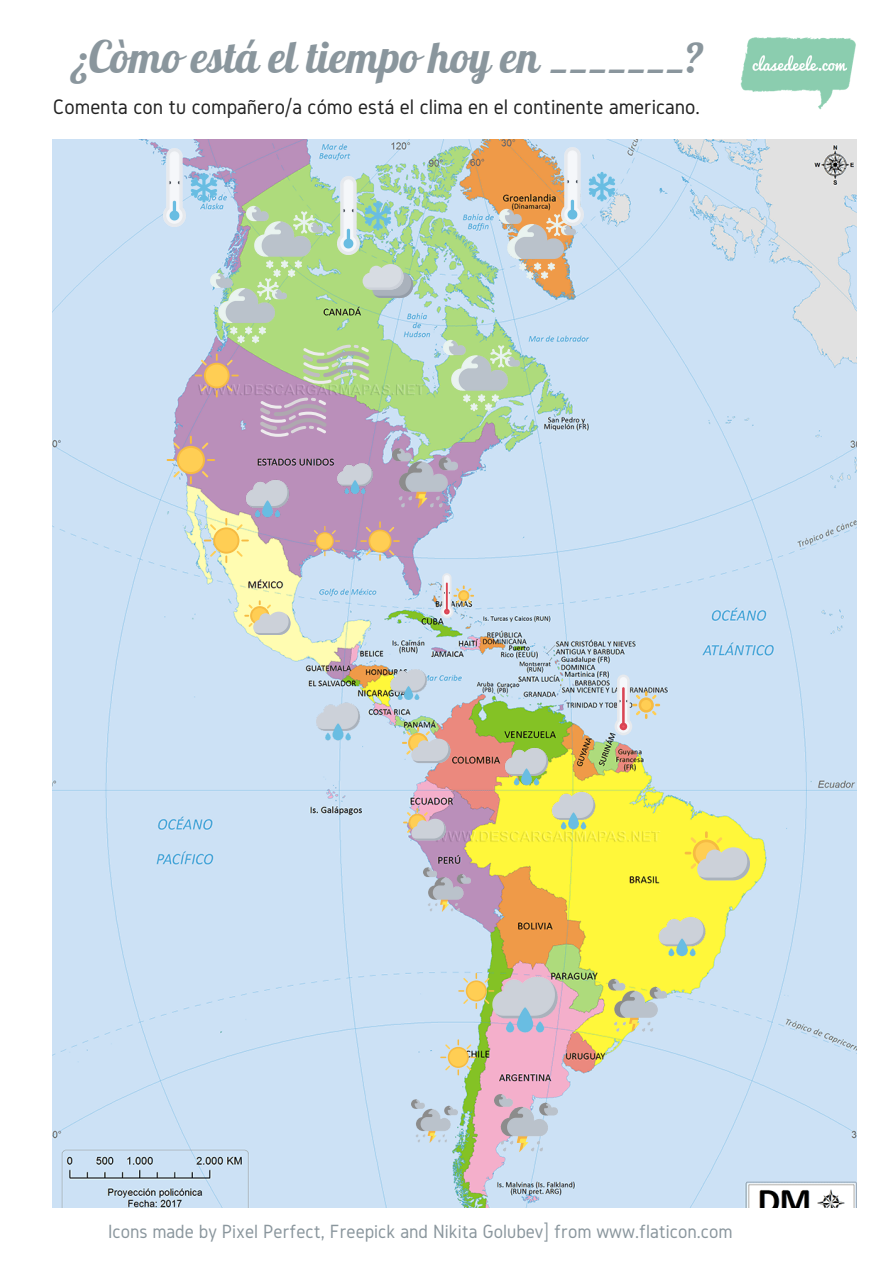
<style>
.page{position:relative;width:893px;height:1263px;background:#fff}
.page>*{position:absolute;margin:0;border:0;box-sizing:border-box;transform-origin:0 0}
.t1{font:43.65px "Galada";color:#8a969d}
.t2{font:21.9px "Gidole";color:#222}
.t3{font:19.8px "Gidole";color:#8a969d}
</style>
<div class="page">
<img style="left:740px;top:37px;width:116px;height:73px">
<img style="left:53px;top:140px;width:804px;height:1067px">
<img style="left:329px;top:461px;width:53px;height:36px">
<img style="left:235px;top:476px;width:65px;height:44px">
<img style="left:382px;top:667px;width:54px;height:36px">
<img style="left:305px;top:699px;width:65px;height:44px">
<img style="left:542px;top:788px;width:64px;height:44px">
<img style="left:476px;top:972px;width:97px;height:65px">
<img style="left:647px;top:913px;width:69px;height:46px">
<svg style="left:195px;top:354px;width:44px;height:43px;background:#cfa69a"></svg>
<svg style="left:204px;top:518px;width:45px;height:45px;background:#f1e59c"></svg>
<svg style="left:310px;top:526px;width:30px;height:30px"></svg>
<svg style="left:360px;top:521px;width:40px;height:40px;background:#ceaea2"></svg>
<svg style="left:458px;top:973px;width:36px;height:36px"></svg>
<svg style="left:167px;top:436px;width:48px;height:48px;background:#d1b3a4"></svg>
<img style="left:305px;top:177px;width:117px;height:77px">
<svg style="left:614px;top:674px;width:46px;height:61px;background:#d3d4d5"></svg>
<svg style="left:440px;top:573px;width:34px;height:45px;background:#d1d2d4"></svg>
<img style="left:132px;top:149px;width:117px;height:77px">
<img style="left:529px;top:147px;width:117px;height:78px">
<img style="left:247px;top:204px;width:75px;height:75px">
<img style="left:500px;top:206px;width:75px;height:75px">
<img style="left:211px;top:270px;width:75px;height:76px">
<img style="left:444px;top:338px;width:75px;height:75px">
<img style="left:393px;top:446px;width:64px;height:64px">
<img style="left:423px;top:866px;width:48px;height:47px">
<img style="left:494px;top:1091px;width:63px;height:63px">
<img style="left:608px;top:976px;width:59px;height:59px">
<svg style="left:260px;top:398px;width:67px;height:39px;background:#c1a6c1"></svg>
<svg style="left:303px;top:345px;width:66px;height:39px;background:#bad2a3"></svg>
<svg style="left:244px;top:600px;width:46px;height:35px;background:#e5dfb3"></svg>
<svg style="left:403px;top:808px;width:43px;height:32px"></svg>
<svg style="left:402px;top:727px;width:48px;height:36px;background:#d0c8b9"></svg>
<svg style="left:685px;top:831px;width:65px;height:49px;background:#e5dd81"></svg>
<svg style="left:363px;top:264px;width:50px;height:34px;background:#bfcec1"></svg>
<svg style="left:440px;top:1039px;width:36px;height:36px"></svg>
<img style="left:411px;top:1098px;width:46px;height:46px">
<img style="left:494px;top:744px;width:64px;height:44px">
<h1 class="t1" style="left:70px;top:33px;width:636px">¿Còmo está el tiempo hoy en _______?</h1>
<p class="t2" style="left:53px;top:94px;width:648px">Comenta con tu compañero/a cómo está el clima en el continente americano.</p>
<p class="t3" style="left:108px;top:1220px;width:626px">Icons made by Pixel Perfect, Freepick and Nikita Golubev] from www.flaticon.com</p>
</div>
